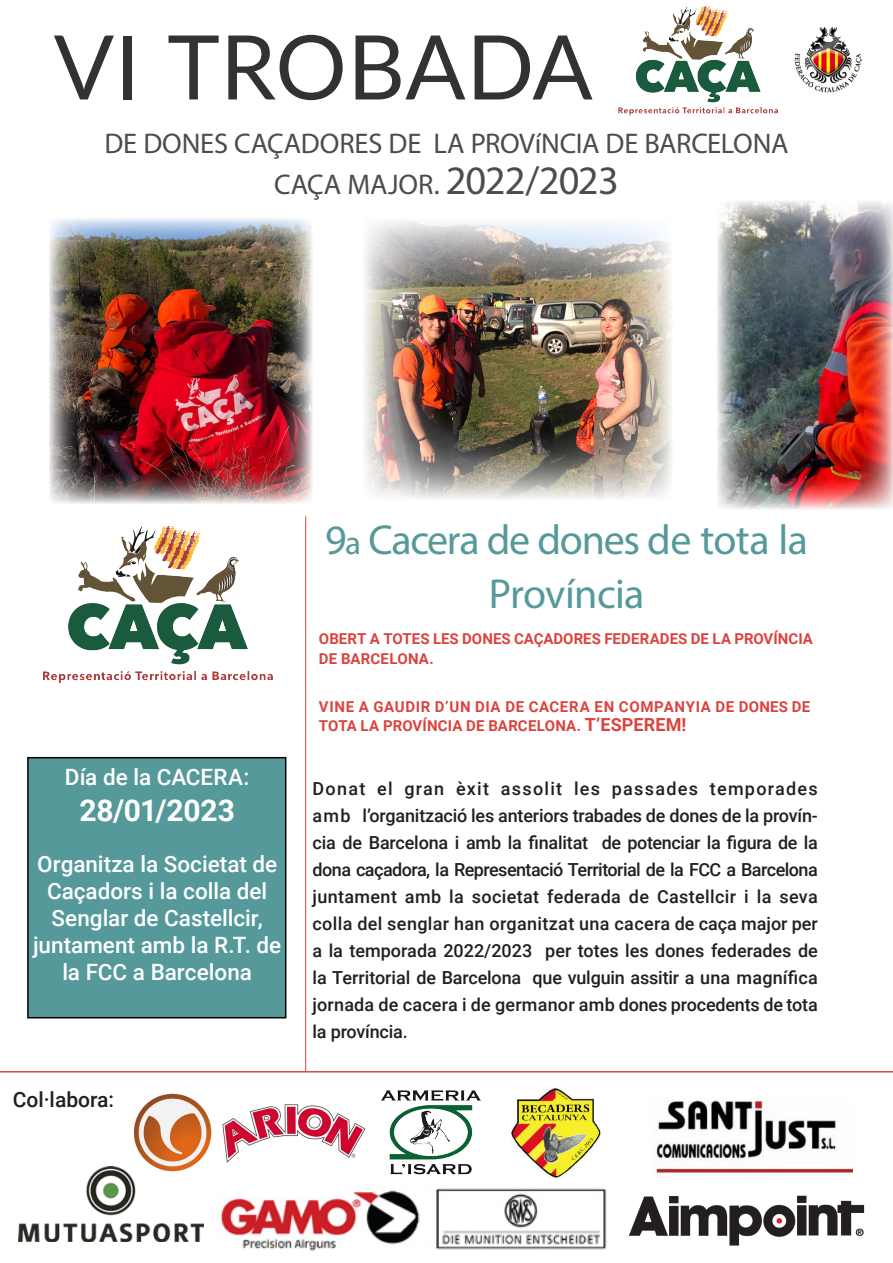
<style>
.page{position:relative;width:893px;height:1263px;background:#fff}
.page>*{position:absolute;margin:0;border:0;box-sizing:border-box;transform-origin:0 0}
.t1{font:89.25px "Lato";letter-spacing:.005em;color:#313232}
.t2{font:42px/54px "Myriad Pro";letter-spacing:-.025em;color:#55999b;text-align:center}
.t3{font:700 30px "Roboto";letter-spacing:-.01em;color:#fff}
.t4{font:28.5px "Myriad Pro";letter-spacing:-.005em;color:#4b4c4d}
.t5{font:500 22.5px/27px "Roboto";color:#fff;text-align:center}
.t6{font:500 21px "Roboto";color:#231f20}
.t7{font:500 18px/27px "Roboto";letter-spacing:-.01em;color:#231f20;text-align:justify}
.t8{font:700 15px/19.5px "Roboto";letter-spacing:.01em;color:#da443f}
.s1{font-size:40.5px}
.s2{font-size:33px}
.s3{font-size:18px}
</style>
<div class="page">
<hr style="left:305px;top:516px;width:1px;height:555px;background:#da443f">
<hr style="left:0;top:1071px;width:893px;height:1px;background:#da443f">
<img style="left:220px;top:1188px;width:387px;height:63px">
<img style="left:19px;top:1166px;width:184px;height:76px">
<img style="left:618px;top:6px;width:160px;height:110px">
<img style="left:794px;top:26px;width:69px;height:67px">
<div style="left:27px;top:757px;width:259px;height:261px;background:#55999b;border:2px solid #000"></div>
<img style="left:43px;top:526px;width:230px;height:157px">
<img style="left:364px;top:220px;width:308px;height:279px">
<img style="left:628px;top:1195px;width:237px;height:51px">
<img style="left:655px;top:1098px;width:197px;height:76px">
<img style="left:222px;top:1104px;width:144px;height:59px">
<img style="left:717px;top:201px;width:176px;height:308px">
<img style="left:49px;top:218px;width:264px;height:286px">
<img style="left:511px;top:1089px;width:90px;height:89px">
<img style="left:134px;top:1093px;width:78px;height:78px">
<img style="left:380px;top:1090px;width:101px;height:85px">
<p class="t1" style="left:54px;top:3px;width:541px">VI TROBADA</p>
<p class="t4" style="left:104px;top:126px;width:685px">DE DONES CAÇADORES DE LA PROVíNCIA DE BARCELONA</p>
<p class="t4" style="left:274px;top:167px;width:346px">CAÇA MAJOR. <span class="s1">2022/2023</span></p>
<p class="t5" style="left:65px;top:762px;width:186px">Día de la CACERA:</p>
<p class="t3" style="left:79px;top:789px;width:157px">28/01/2023</p>
<p class="t5" style="left:33px;top:849px;width:250px">Organitza la Societat de<br>Caçadors i la colla del<br>Senglar de Castellcir, juntament amb la R.T. de la FCC a Barcelona</p>
<p class="t6" style="left:13px;top:1085px;width:103px">Col·labora:</p>
<p class="t2" style="left:325px;top:512px;width:484px">9<span class="s2">a</span> Cacera de dones de tota la<br>Província</p>
<p class="t8" style="left:319px;top:628px;width:495px">OBERT A TOTES LES DONES CAÇADORES FEDERADES DE LA PROVÍNCIA<br>DE BARCELONA.</p>
<p class="t8" style="left:319px;top:696px;width:493px">VINE A GAUDIR D’UN DIA DE CACERA EN COMPANYIA DE DONES DE<br>TOTA LA PROVÍNCIA DE BARCELONA. <span class="s3">T’ESPEREM!</span></p>
<p class="t7" style="left:313px;top:774px;width:507px">Donat el gran èxit assolit les passades temporades amb l’organització les anteriors trabades de dones de la provín&shy;cia de Barcelona i amb la finalitat de potenciar la figura de la dona caçadora, la Representació Territorial de la FCC a Barcelona juntament amb la societat federada de Castellcir i la seva colla del senglar han organitzat una cacera de caça major per a la temporada 2022/2023 per totes les dones federades de la Territorial de Barcelona que vulguin assitir a una magnífica jornada de cacera i de germanor amb dones procedents de tota la província.</p>
</div>
